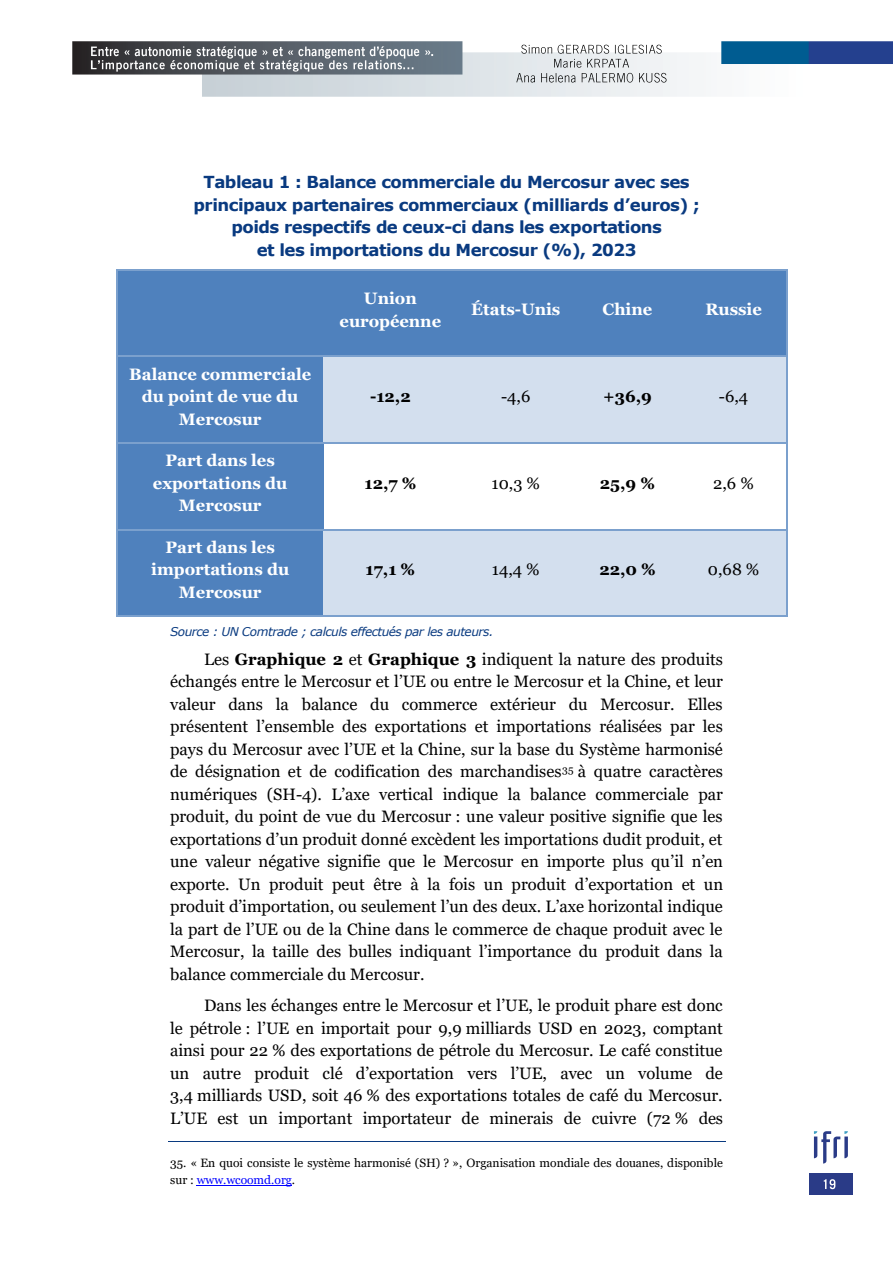
<style>
.page{position:relative;width:893px;height:1263px;background:#fff}
.page>*{position:absolute;margin:0;border:0;box-sizing:border-box;transform-origin:0 0}
.t1{font:16.5px/22.5px "Georgia";color:#000;text-align:justify}
.t2{font:700 16.5px/22.5px "Verdana";letter-spacing:-.03em;color:#093a80;text-align:center}
.t3{font:700 16.5px/22.5px "Georgia";color:#fff;text-align:center}
.t4{font:700 16.5px "Georgia";color:#000}
.t5{font:12px/17px "Georgia";color:#000}
.t6{font:italic 12px "Verdana";letter-spacing:-.045em;color:#093a80}
.s1{font-weight:700}
.s2{color:#00f}
</style>
<div class="page">
<svg style="left:809px;top:1173px;width:44px;height:22px"></svg>
<svg style="left:814px;top:1131px;width:34px;height:32px"></svg>
<img style="left:822px;top:1177px;width:20px;height:14px">
<img style="left:72px;top:41px;width:821px;height:56px">
<img style="left:91px;top:45px;width:285px;height:12px">
<svg style="left:376px;top:45px;width:4px;height:12px"></svg>
<img style="left:380px;top:45px;width:51px;height:13px">
<svg style="left:431px;top:45px;width:8px;height:13px"></svg>
<img style="left:91px;top:57px;width:7px;height:15px">
<img style="left:98px;top:57px;width:4px;height:15px">
<img style="left:102px;top:57px;width:301px;height:15px">
<img style="left:403px;top:57px;width:25px;height:15px">
<img style="left:521px;top:42px;width:147px;height:13px">
<img style="left:553px;top:57px;width:84px;height:13px">
<img style="left:609px;top:57px;width:14px;height:13px">
<img style="left:517px;top:71px;width:156px;height:13px">
<div style="left:118px;top:271px;width:206px;height:85px;background:#4f81bd"></div>
<div style="left:324px;top:271px;width:133px;height:85px;background:#4f81bd"></div>
<div style="left:457px;top:271px;width:117px;height:85px;background:#4f81bd"></div>
<div style="left:574px;top:271px;width:107px;height:85px;background:#4f81bd"></div>
<div style="left:681px;top:271px;width:105px;height:85px;background:#4f81bd"></div>
<hr style="left:118px;top:269px;width:206px;height:2px;background:#7ba0cd">
<hr style="left:325px;top:269px;width:132px;height:2px;background:#7ba0cd">
<hr style="left:459px;top:269px;width:115px;height:2px;background:#7ba0cd">
<hr style="left:576px;top:269px;width:105px;height:2px;background:#7ba0cd">
<hr style="left:682px;top:269px;width:104px;height:2px;background:#7ba0cd">
<hr style="left:116px;top:271px;width:2px;height:85px;background:#7ba0cd">
<hr style="left:786px;top:271px;width:2px;height:85px;background:#7ba0cd">
<div style="left:118px;top:357px;width:206px;height:85px;background:#4f81bd"></div>
<div style="left:324px;top:357px;width:133px;height:85px;background:#d3dfee"></div>
<div style="left:457px;top:357px;width:117px;height:85px;background:#d3dfee"></div>
<div style="left:574px;top:357px;width:107px;height:85px;background:#d3dfee"></div>
<div style="left:681px;top:357px;width:105px;height:85px;background:#d3dfee"></div>
<hr style="left:118px;top:356px;width:206px;height:1px;background:#7ba0cd">
<hr style="left:325px;top:356px;width:132px;height:1px;background:#7ba0cd">
<hr style="left:459px;top:356px;width:115px;height:1px;background:#7ba0cd">
<hr style="left:576px;top:356px;width:105px;height:1px;background:#7ba0cd">
<hr style="left:682px;top:356px;width:104px;height:1px;background:#7ba0cd">
<hr style="left:116px;top:357px;width:2px;height:85px;background:#7ba0cd">
<hr style="left:786px;top:357px;width:2px;height:85px;background:#7ba0cd">
<div style="left:118px;top:444px;width:206px;height:85px;background:#4f81bd"></div>
<hr style="left:118px;top:442px;width:206px;height:2px;background:#7ba0cd">
<hr style="left:325px;top:442px;width:132px;height:2px;background:#7ba0cd">
<hr style="left:459px;top:442px;width:115px;height:2px;background:#7ba0cd">
<hr style="left:576px;top:442px;width:105px;height:2px;background:#7ba0cd">
<hr style="left:682px;top:442px;width:104px;height:2px;background:#7ba0cd">
<hr style="left:116px;top:444px;width:2px;height:85px;background:#7ba0cd">
<hr style="left:786px;top:444px;width:2px;height:85px;background:#7ba0cd">
<div style="left:118px;top:530px;width:206px;height:85px;background:#4f81bd"></div>
<div style="left:324px;top:530px;width:133px;height:85px;background:#d3dfee"></div>
<div style="left:457px;top:530px;width:117px;height:85px;background:#d3dfee"></div>
<div style="left:574px;top:530px;width:107px;height:85px;background:#d3dfee"></div>
<div style="left:681px;top:530px;width:105px;height:85px;background:#d3dfee"></div>
<hr style="left:118px;top:529px;width:206px;height:1px;background:#7ba0cd">
<hr style="left:325px;top:529px;width:132px;height:1px;background:#7ba0cd">
<hr style="left:459px;top:529px;width:115px;height:1px;background:#7ba0cd">
<hr style="left:576px;top:529px;width:105px;height:1px;background:#7ba0cd">
<hr style="left:682px;top:529px;width:104px;height:1px;background:#7ba0cd">
<hr style="left:116px;top:530px;width:2px;height:85px;background:#7ba0cd">
<hr style="left:118px;top:615px;width:206px;height:2px;background:#7ba0cd">
<hr style="left:324px;top:615px;width:133px;height:2px;background:#7ba0cd">
<hr style="left:458px;top:615px;width:116px;height:2px;background:#7ba0cd">
<hr style="left:575px;top:615px;width:106px;height:2px;background:#7ba0cd">
<hr style="left:681px;top:615px;width:105px;height:2px;background:#7ba0cd">
<hr style="left:786px;top:530px;width:2px;height:85px;background:#7ba0cd">
<hr style="left:168px;top:1141px;width:557px;height:1px;background:#093a80">
<hr style="left:197px;top:1185px;width:95px;height:1px;background:#00f">
<p class="t2" style="left:194px;top:170px;width:508px">Tableau 1 : Balance commerciale du Mercosur avec ses principaux partenaires commerciaux (milliards d’euros) ; poids respectifs de ceux-ci dans les exportations<br>et les importations du Mercosur (%), 2023</p>
<p class="t3" style="left:340px;top:287px;width:103px">Union européenne</p>
<p class="t3" style="left:471px;top:298px;width:91px">États-Unis</p>
<p class="t3" style="left:603px;top:298px;width:51px">Chine</p>
<p class="t3" style="left:705px;top:298px;width:58px">Russie</p>
<p class="t3" style="left:129px;top:362px;width:184px">Balance commerciale du point de vue du<br>Mercosur</p>
<p class="t4" style="left:370px;top:387px;width:42px">-12,2</p>
<p class="t1" style="left:501px;top:385px;width:31px">-4,6</p>
<p class="t4" style="left:603px;top:387px;width:50px">+36,9</p>
<p class="t1" style="left:719px;top:385px;width:31px">-6,4</p>
<p class="t3" style="left:153px;top:449px;width:136px">Part dans les exportations du<br>Mercosur</p>
<p class="t3" style="left:151px;top:536px;width:140px">Part dans les importations du<br>Mercosur</p>
<p class="t4" style="left:365px;top:473px;width:53px">12,7 %</p>
<p class="t1" style="left:492px;top:472px;width:50px">10,3 %</p>
<p class="t4" style="left:600px;top:473px;width:57px">25,9 %</p>
<p class="t1" style="left:713px;top:472px;width:42px">2,6 %</p>
<p class="t4" style="left:366px;top:560px;width:51px">17,1 %</p>
<p class="t1" style="left:492px;top:558px;width:49px">14,4 %</p>
<p class="t4" style="left:599px;top:560px;width:58px">22,0 %</p>
<p class="t1" style="left:708px;top:558px;width:53px">0,68 %</p>
<p class="t6" style="left:170px;top:624px;width:325px">Source : UN Comtrade ; calculs effectués par les auteurs.</p>
<p class="t1" style="left:170px;top:648px;width:554px;text-indent:34px">Les <span class="s1">Graphique 2</span> et <span class="s1">Graphique 3</span> indiquent la nature des produits échangés entre le Mercosur et l’UE ou entre le Mercosur et la Chine, et leur valeur dans la balance du commerce extérieur du Mercosur. Elles présentent l’ensemble des exportations et importations réalisées par les pays du Mercosur avec l’UE et la Chine, sur la base du Système harmonisé de désignation et de codification des marchandises<sup>35</sup> à quatre caractères numériques (SH-4). L’axe vertical indique la balance commerciale par produit, du point de vue du Mercosur : une valeur positive signifie que les exportations d’un produit donné excèdent les importations dudit produit, et une valeur négative signifie que le Mercosur en importe plus qu’il n’en exporte. Un produit peut être à la fois un produit d’exportation et un produit d’importation, ou seulement l’un des deux. L’axe horizontal indique la part de l’UE ou de la Chine dans le commerce de chaque produit avec le Mercosur, la taille des bulles indiquant l’importance du produit dans la balance commerciale du Mercosur.</p>
<p class="t1" style="left:170px;top:994px;width:554px;text-indent:34px">Dans les échanges entre le Mercosur et l’UE, le produit phare est donc le pétrole : l’UE en importait pour 9,9 milliards USD en 2023, comptant ainsi pour 22 % des exportations de pétrole du Mercosur. Le café constitue un autre produit clé d’exportation vers l’UE, avec un volume de 3,4 milliards USD, soit 46 % des exportations totales de café du Mercosur.<br>L’UE est un important importateur de minerais de cuivre (72 % des</p>
<p class="t5" style="left:170px;top:1154px;width:554px">35. « En quoi consiste le système harmonisé (SH) ? », Organisation mondiale des douanes, disponible sur : <span class="s2">www.wcoomd.org</span>.</p>
</div>
